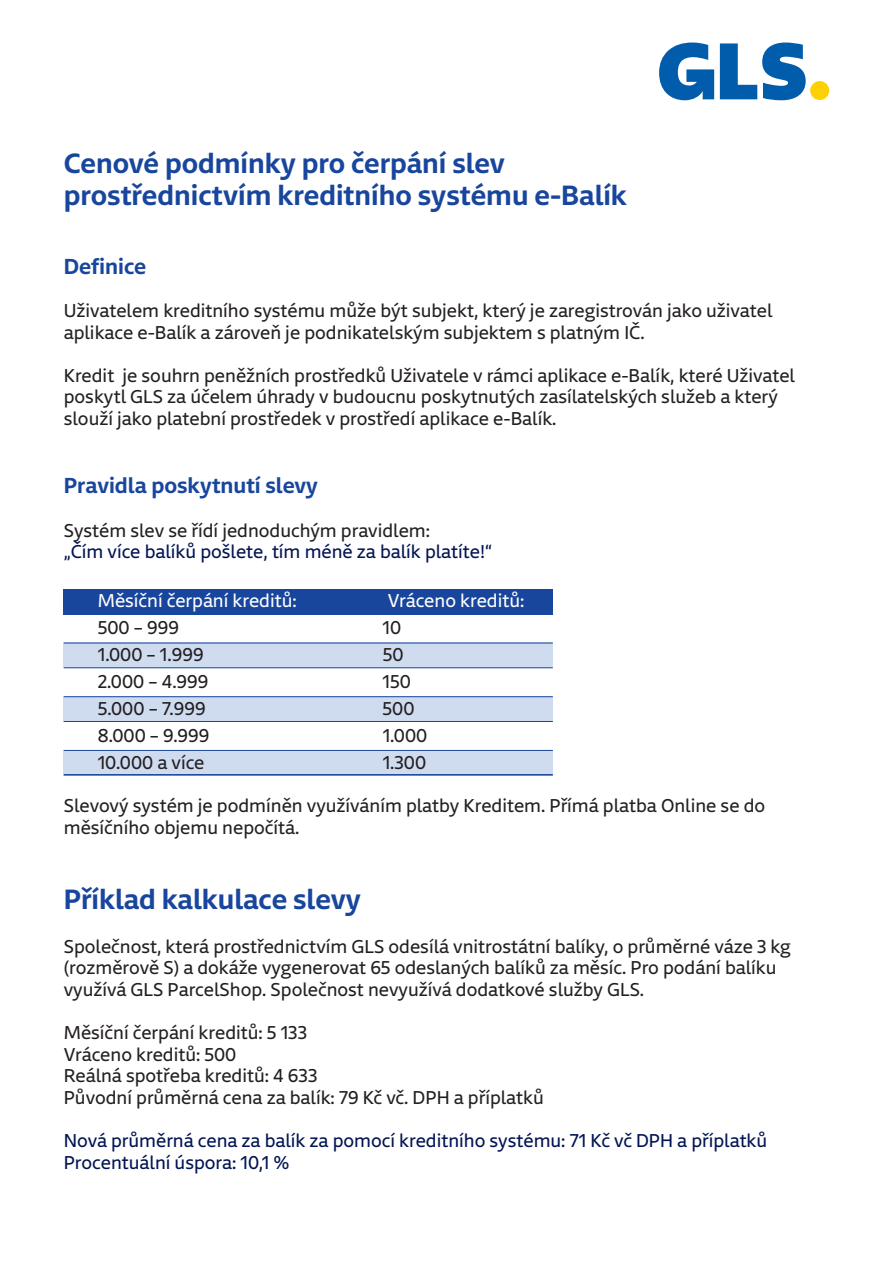
<style>
.page{position:relative;width:893px;height:1263px;background:#fff}
.page>*{position:absolute;margin:0;border:0;box-sizing:border-box;transform-origin:0 0}
.t1{font:600 27px/32.4px "Newson";color:#18469d}
.t2{font:600 21px "Newson";color:#18469d}
.t3{font:18px/21.6px "Newson";color:#231f20}
.t4{font:18px/21.6px "Newson";color:#001352}
.t5{font:18px "Newson";color:#fff}
</style>
<div class="page">
<div style="left:810px;top:81px;width:19px;height:19px;background:#fed105;border-radius:50%"></div>
<svg style="left:659px;top:43px;width:55px;height:57px"></svg>
<svg style="left:720px;top:43px;width:86px;height:57px"></svg>
<div style="left:64px;top:643px;width:489px;height:25px;background:#cfdbef"></div>
<div style="left:64px;top:696px;width:489px;height:26px;background:#cfdbef"></div>
<div style="left:64px;top:750px;width:489px;height:25px;background:#cfdbef"></div>
<div style="left:64px;top:589px;width:489px;height:25px;background:#18469d"></div>
<hr style="left:64px;top:643px;width:489px;height:1px;background:#18469d">
<hr style="left:64px;top:774px;width:489px;height:1px;background:#18469d">
<hr style="left:64px;top:750px;width:489px;height:1px;background:#18469d">
<hr style="left:64px;top:667px;width:489px;height:1px;background:#18469d">
<hr style="left:64px;top:696px;width:489px;height:1px;background:#18469d">
<hr style="left:64px;top:721px;width:489px;height:1px;background:#18469d">
<h1 class="t1" style="left:64px;top:150px;width:565px">Cenové podmínky pro čerpání slev prostřednictvím kreditního systému e-Balík</h1>
<p class="t2" style="left:64px;top:258px;width:84px">Definice</p>
<p class="t3" style="left:64px;top:302px;width:710px">Uživatelem kreditního systému může být subjekt, který je zaregistrován jako uživatel aplikace e-Balík a zároveň je podnikatelským subjektem s platným IČ.</p>
<p class="t3" style="left:64px;top:366px;width:733px">Kredit je souhrn peněžních prostředků Uživatele v rámci aplikace e-Balík, které Uživatel poskytl GLS za účelem úhrady v budoucnu poskytnutých zasílatelských služeb a který slouží jako platební prostředek v prostředí aplikace e-Balík.</p>
<p class="t2" style="left:64px;top:478px;width:256px">Pravidla poskytnutí slevy</p>
<p class="t3" style="left:64px;top:521px;width:368px">Systém slev se řídí jednoduchým pravidlem:</p>
<p class="t4" style="left:64px;top:543px;width:430px">„Čím více balíků pošlete, tím méně za balík platíte!“</p>
<p class="t5" style="left:98px;top:593px;width:200px">Měsíční čerpání kreditů:</p>
<p class="t5" style="left:388px;top:593px;width:138px">Vráceno kreditů:</p>
<p class="t3" style="left:98px;top:618px;width:83px">500 – 999</p>
<p class="t3" style="left:383px;top:618px;width:20px">10</p>
<p class="t3" style="left:98px;top:645px;width:107px">1.000 – 1.999</p>
<p class="t3" style="left:383px;top:645px;width:22px">50</p>
<p class="t3" style="left:98px;top:672px;width:112px">2.000 – 4.999</p>
<p class="t3" style="left:383px;top:672px;width:30px">150</p>
<p class="t3" style="left:98px;top:699px;width:109px">5.000 – 7.999</p>
<p class="t3" style="left:383px;top:699px;width:33px">500</p>
<p class="t3" style="left:98px;top:726px;width:113px">8.000 – 9.999</p>
<p class="t3" style="left:383px;top:726px;width:46px">1.000</p>
<p class="t3" style="left:98px;top:753px;width:108px">10.000 a více</p>
<p class="t3" style="left:383px;top:753px;width:45px">1.300</p>
<p class="t3" style="left:64px;top:797px;width:703px">Slevový systém je podmíněn využíváním platby Kreditem. Přímá platba Online se do měsíčního objemu nepočítá.</p>
<h1 class="t1" style="left:64px;top:887px;width:298px">Příklad kalkulace slevy</h1>
<p class="t3" style="left:64px;top:937px;width:729px">Společnost, která prostřednictvím GLS odesílá vnitrostátní balíky, o průměrné váze 3 kg (rozměrově S) a dokáže vygenerovat 65 odeslaných balíků za měsíc. Pro podání balíku využívá GLS ParcelShop. Společnost nevyužívá dodatkové služby GLS.</p>
<p class="t3" style="left:64px;top:1023px;width:482px">Měsíční čerpání kreditů: 5 133<br>Vráceno kreditů: 500<br>Reálná spotřeba kreditů: 4 633<br>Původní průměrná cena za balík: 79 Kč vč. DPH a příplatků</p>
<p class="t4" style="left:64px;top:1131px;width:705px">Nová průměrná cena za balík za pomocí kreditního systému: 71 Kč vč DPH a příplatků<br>Procentuální úspora: 10,1 %</p>
</div>
